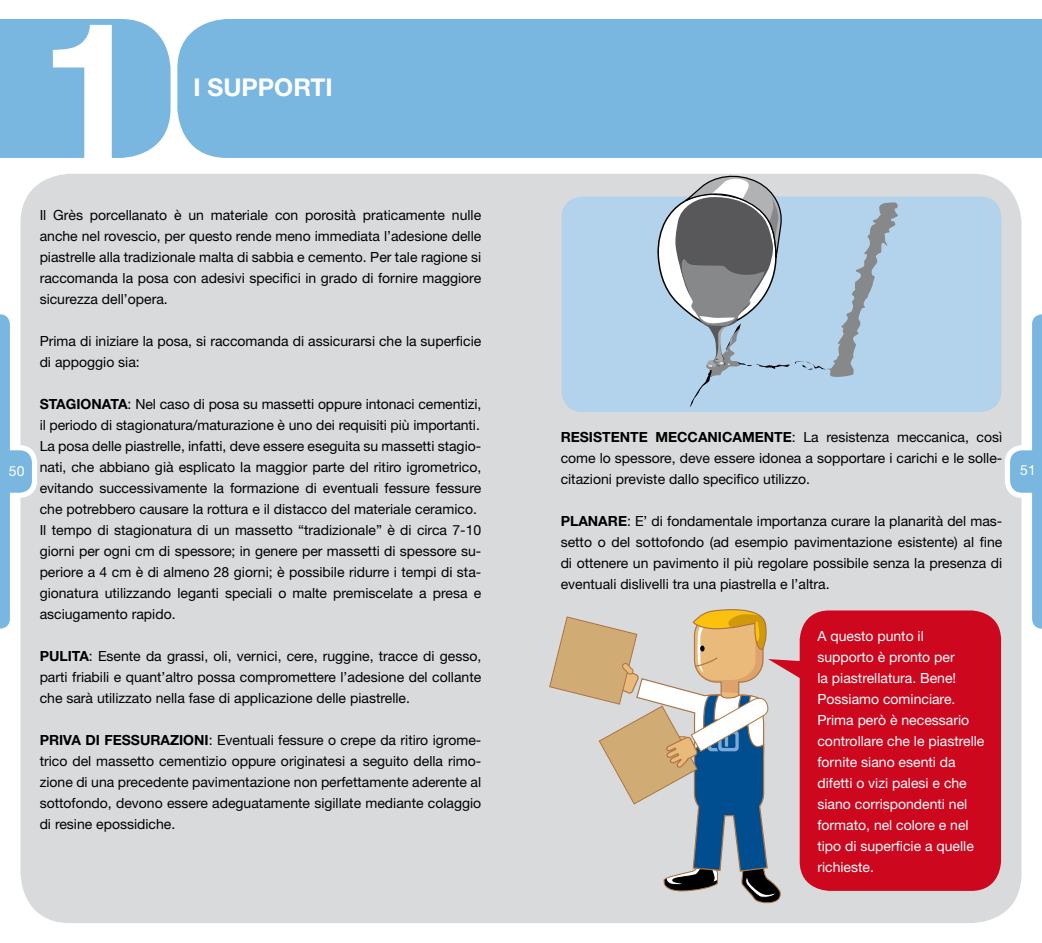
<style>
.page{position:relative;width:1042px;height:943px;background:#fff}
.page>*{position:absolute;margin:0;border:0;box-sizing:border-box;transform-origin:0 0}
.t1{font:700 190.75px "Helvetica Cyr";color:#fff}
.t2{font:700 24.5px "Helvetica Neue";color:#fff}
.t3{font:14px/21px "Helvetica Neue";color:#000;text-align:justify}
.t4{font:14px/21px "Helvetica Neue";color:#fff}
.s1{font-weight:700}
</style>
<div class="page">
<div style="left:20px;top:174px;width:1001px;height:749px;background:#d9dadb;border-radius:50px"></div>
<div style="left:561px;top:196px;width:440px;height:216px;background:#b3d2ec;border-radius:21px"></div>
<div style="left:0;top:19px;width:171px;height:139px;background:#79b7e0"></div>
<div style="left:177px;top:19px;width:865px;height:139px;background:#79b7e0"></div>
<svg style="left:656px;top:173px;width:244px;height:234px"></svg>
<div style="left:799px;top:610px;width:202px;height:280px;background:#cc071e;border-radius:30px"></div>
<svg style="left:549px;top:609px;width:260px;height:295px"></svg>
<svg style="left:0;top:314px;width:37px;height:314px"></svg>
<svg style="left:1005px;top:314px;width:37px;height:314px"></svg>
<h1 class="t1" style="left:40px;top:-15px;width:108px">1</h1>
<h2 class="t2" style="left:193px;top:72px;width:141px">I SUPPORTI</h2>
<p class="t3" style="left:40px;top:204px;width:443px">Il Grès porcellanato è un materiale con porosità praticamente nulle anche nel rovescio, per questo rende meno immediata l’adesione delle piastrelle alla tradizionale malta di sabbia e cemento. Per tale ragione si raccomanda la posa con adesivi specifici in grado di fornire maggiore sicurezza dell’opera.</p>
<p class="t3" style="left:40px;top:330px;width:443px">Prima di iniziare la posa, si raccomanda di assicurarsi che la superficie di appoggio sia:</p>
<p class="t3" style="left:40px;top:393px;width:443px;text-align:left"><span class="s1">STAGIONATA</span>: Nel caso di posa su massetti oppure intonaci cementizi, il periodo di stagionatura/maturazione è uno dei requisiti più importanti.<br>La posa delle piastrelle, infatti, deve essere eseguita su massetti stagio&shy;nati, che abbiano già esplicato la maggior parte del ritiro igrometrico, evitando successivamente la formazione di eventuali fessure fessure che potrebbero causare la rottura e il distacco del materiale ceramico.<br>Il tempo di stagionatura di un massetto “tradizionale” è di circa 7-10 giorni per ogni cm di spessore; in genere per massetti di spessore su&shy;periore a 4 cm è di almeno 28 giorni; è possibile ridurre i tempi di sta&shy;gionatura utilizzando leganti speciali o malte premiscelate a presa e asciugamento rapido.</p>
<p class="t3" style="left:40px;top:645px;width:443px"><span class="s1">PULITA</span>: Esente da grassi, oli, vernici, cere, ruggine, tracce di gesso, parti friabili e quant’altro possa compromettere l’adesione del collante che sarà utilizzato nella fase di applicazione delle piastrelle.</p>
<p class="t3" style="left:40px;top:729px;width:443px"><span class="s1">PRIVA DI FESSURAZIONI</span>: Eventuali fessure o crepe da ritiro igrome&shy;trico del massetto cementizio oppure originatesi a seguito della rimo&shy;zione di una precedente pavimentazione non perfettamente aderente al sottofondo, devono essere adeguatamente sigillate mediante colaggio di resine epossidiche.</p>
<p class="t3" style="left:561px;top:426px;width:443px"><span class="s1">RESISTENTE MECCANICAMENTE</span>: La resistenza meccanica, così come lo spessore, deve essere idonea a sopportare i carichi e le solle&shy;citazioni previste dallo specifico utilizzo.</p>
<p class="t3" style="left:561px;top:510px;width:443px"><span class="s1">PLANARE</span>: E’ di fondamentale importanza curare la planarità del mas&shy;setto o del sottofondo (ad esempio pavimentazione esistente) al fine di ottenere un pavimento il più regolare possibile senza la presenza di eventuali dislivelli tra una piastrella e l’altra.</p>
<p class="t4" style="left:817px;top:625px;width:168px">A questo punto il<br>supporto è pronto per<br>la piastrellatura. Bene!<br>Possiamo cominciare.<br>Prima però è necessario controllare che le piastrelle fornite siano esenti da difetti o vizi palesi e che siano corrispondenti nel formato, nel colore e nel tipo di superficie a quelle richieste.</p>
<p class="t4" style="left:9px;top:460px;width:17px">50</p>
<p class="t4" style="left:1020px;top:459px;width:17px">51</p>
</div>
